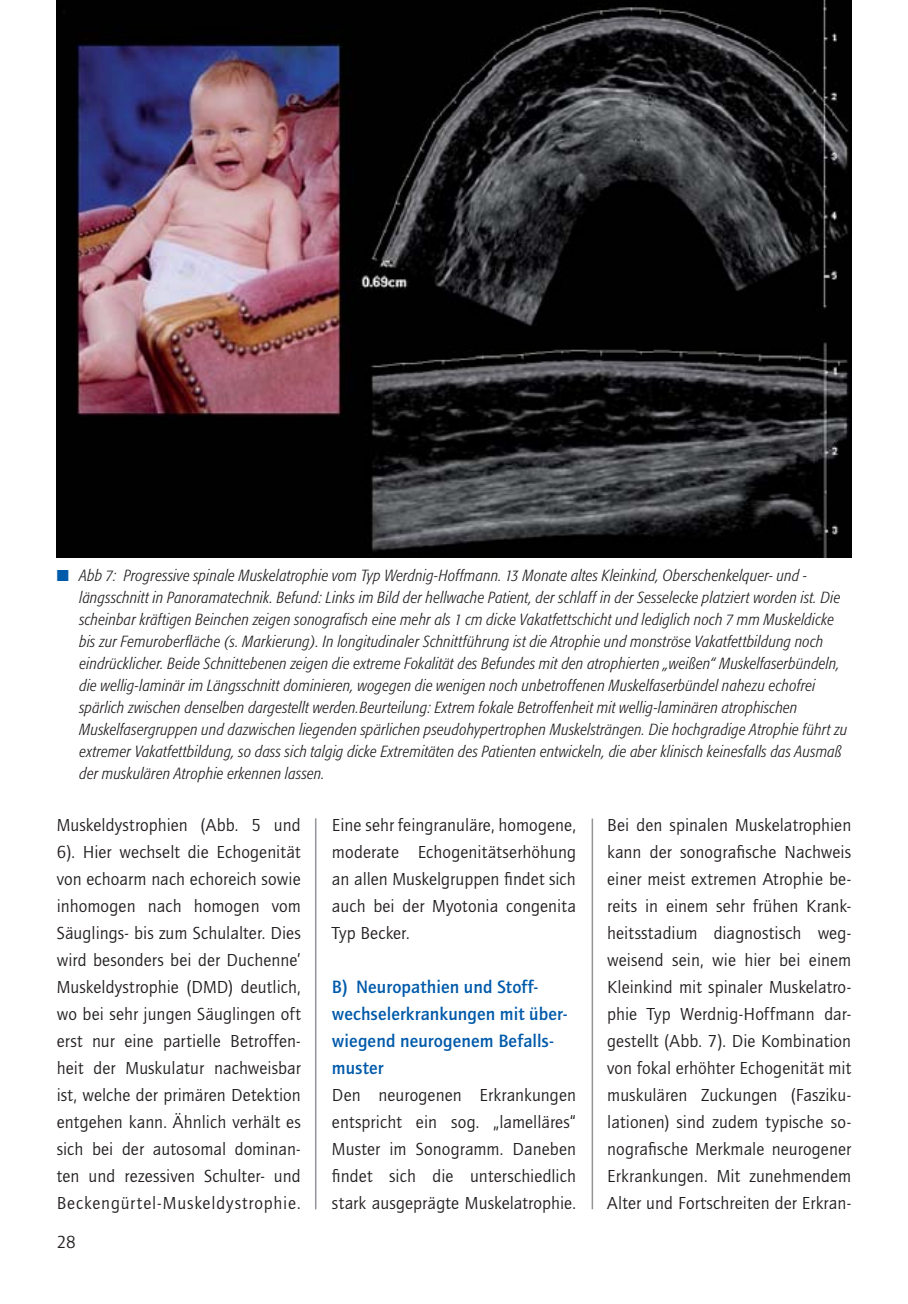
<style>
.page{position:relative;width:908px;height:1304px;background:#fff}
.page>*{position:absolute;margin:0;border:0;box-sizing:border-box;transform-origin:0 0}
.t1{font:700 18.4px/27px "Quay";letter-spacing:.01em;color:#005aaa}
.t2{font:18px/27px "Quay";letter-spacing:.005em;color:#231f20;text-align:justify}
.t3{font:italic 300 condensed 16px/22px "Formata";letter-spacing:.02em;color:#231f20}
.s1{color:#005aaa}
</style>
<div class="page">
<hr style="left:315px;top:818px;width:1px;height:391px;background:#939598">
<hr style="left:591px;top:819px;width:2px;height:390px;background:#939598">
<img style="left:57px;top:0;width:793px;height:557px">
<p class="t3" style="left:79px;top:566px;width:769px;text-indent:-23px"><span class="s1">■</span> Abb 7: Progressive spinale Muskelatrophie vom Typ Werdnig-Hoffmann. 13 Monate altes Kleinkind, Oberschenkelquer- und - längsschnitt in Panoramatechnik. Befund: Links im Bild der hellwache Patient, der schlaff in der Sesselecke platziert worden ist. Die scheinbar kräftigen Beinchen zeigen sonografisch eine mehr als 1 cm dicke Vakatfettschicht und lediglich noch 7 mm Muskeldicke bis zur Femuroberfläche (s. Markierung). In longitudinaler Schnittführung ist die Atrophie und monströse Vakatfettbildung noch eindrücklicher. Beide Schnittebenen zeigen die extreme Fokalität des Befundes mit den atrophierten „weißen“ Muskelfaserbündeln, die wellig-laminär im Längsschnitt dominieren, wogegen die wenigen noch unbetroffenen Muskelfaserbündel nahezu echofrei spärlich zwischen denselben dargestellt werden.Beurteilung: Extrem fokale Betroffenheit mit wellig-laminären atrophischen Muskelfasergruppen und dazwischen liegenden spärlichen pseudohypertrophen Muskelsträngen. Die hochgradige Atrophie führt zu extremer Vakatfettbildung, so dass sich talgig dicke Extremitäten des Patienten entwickeln, die aber klinisch keinesfalls das Ausmaß der muskulären Atrophie erkennen lassen.</p>
<p class="t2" style="left:57px;top:813px;width:245px">Muskeldystrophien (Abb. 5 und 6). Hier wechselt die Echogenität von echoarm nach echoreich sowie inhomogen nach homogen vom Säuglings- bis zum Schulalter. Dies wird besonders bei der Duchenne’ Muskeldystrophie (DMD) deutlich, wo bei sehr jungen Säuglingen oft erst nur eine partielle Betroffen&shy;heit der Muskulatur nachweisbar ist, welche der primären Detektion entgehen kann. Ähnlich verhält es sich bei der autosomal dominan&shy;ten und rezessiven Schulter- und Beckengürtel-Muskeldystrophie.</p>
<p class="t2" style="left:57px;top:1230px;width:20px">28</p>
<p class="t2" style="left:332px;top:813px;width:245px">Eine sehr feingranuläre, homogene, moderate Echogenitätserhöhung an allen Muskelgruppen findet sich auch bei der Myotonia congenita Typ Becker.</p>
<p class="t1" style="left:332px;top:975px;width:237px">B) Neuropathien und Stoff&shy;wechselerkrankungen mit über&shy;wiegend neurogenem Befalls&shy;muster</p>
<p class="t2" style="left:332px;top:1083px;width:245px">Den neurogenen Erkrankungen entspricht ein sog. „lamelläres“ Muster im Sonogramm. Daneben findet sich die unterschiedlich stark ausgeprägte Muskelatrophie.</p>
<p class="t2" style="left:607px;top:813px;width:245px">Bei den spinalen Muskelatrophien kann der sonografische Nachweis einer meist extremen Atrophie be&shy;reits in einem sehr frühen Krank&shy;heitsstadium diagnostisch weg&shy;weisend sein, wie hier bei einem Kleinkind mit spinaler Muskelatro&shy;phie Typ Werdnig-Hoffmann dar&shy;gestellt (Abb. 7). Die Kombination von fokal erhöhter Echogenität mit muskulären Zuckungen (Fasziku&shy;lationen) sind zudem typische so&shy;nografische Merkmale neurogener Erkrankungen. Mit zunehmendem Alter und Fortschreiten der Erkran-</p>
</div>
